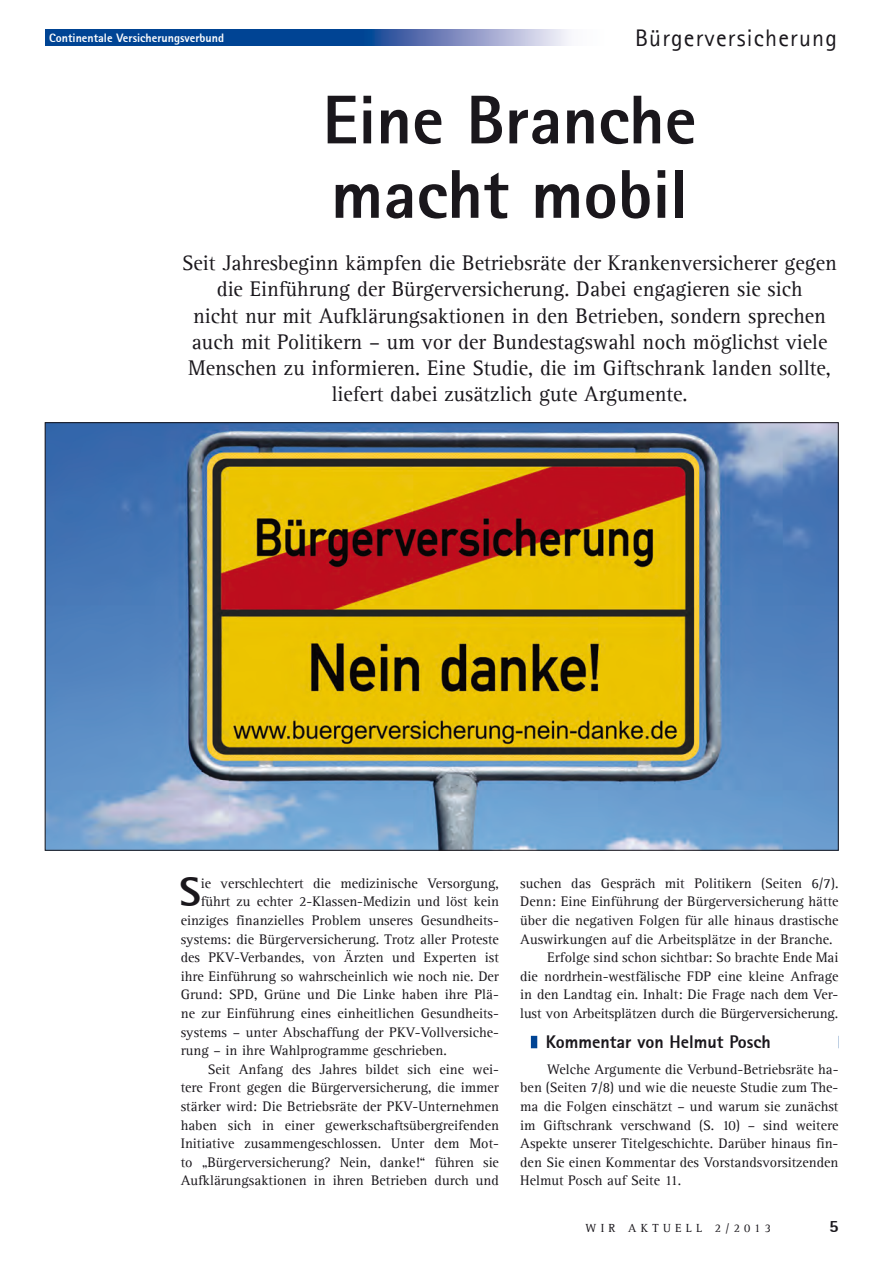
<style>
.page{position:relative;width:894px;height:1264px;background:#fff}
.page>*{position:absolute;margin:0;border:0;box-sizing:border-box;transform-origin:0 0}
.Titel_Schwerpunktthe{font:800 69px "Agfa Rotis Sans Serif";color:#1a171c}
.Fliesstext_mit_Initi{font:800 41.25px "Agfa Rotis Sans Serif";color:#1a171c}
.t1{font:24px "Agfa Rotis Sans Serif";letter-spacing:.05em;color:#1a171c}
.Vorspann_Schwerpunkt{font:21.75px/26.2px "Agfa Rotis Serif";color:#1a171c;text-align:center}
.Zwischentitel_blau{font:800 18px "Agfa Rotis Sans Serif";color:#1a171c}
.t2{font:800 17.1px "Agfa Rotis Sans Serif";color:#1a171c}
.Fliesstext{font:14.25px/18.6px "Agfa Rotis Serif";color:#1a171c;text-align:justify}
.Fliesstext_mit_Initi-2{font:14.25px "Agfa Rotis Serif";color:#1a171c}
.t3{font:800 12px "Agfa Rotis Sans Serif";color:#fff}
.t4{font:12px "Agfa Rotis Serif";letter-spacing:.36em;color:#1a171c}
</style>
<div class="page">
<svg style="left:363px;top:29px;width:205px;height:17px;background:#8595c5"></svg>
<div style="left:45px;top:29px;width:318px;height:17px;background:#004494"></div>
<img style="left:47px;top:424px;width:789px;height:424px">
<p class="t3" style="left:49px;top:30px;width:176px">Continentale Versicherungsverbund</p>
<p class="t1" style="left:635px;top:23px;width:203px">Bürgerversicherung</p>
<p class="Titel_Schwerpunktthe" style="left:322px;top:76px;width:375px">Eine Branche</p>
<p class="Titel_Schwerpunktthe" style="left:331px;top:150px;width:359px">macht mobil</p>
<p class="Vorspann_Schwerpunkt" style="left:182px;top:250px;width:656px">Seit Jahresbeginn kämpfen die Betriebsräte der Krankenversicherer gegen die Einführung der Bürgerversicherung. Dabei engagieren sie sich<br>nicht nur mit Aufklärungsaktionen in den Betrieben, sondern sprechen auch mit Politikern – um vor der Bundestagswahl noch möglichst viele Menschen zu informieren. Eine Studie, die im Giftschrank landen sollte, liefert dabei zusätzlich gute Argumente.</p>
<p class="Fliesstext_mit_Initi" style="left:179px;top:866px;width:23px">S</p>
<p class="Fliesstext_mit_Initi-2" style="left:201px;top:874px;width:300px">ie verschlechtert die medizinische Versorgung,</p>
<p class="Fliesstext_mit_Initi-2" style="left:201px;top:892px;width:300px">führt zu echter 2-Klassen-Medizin und löst kein</p>
<p class="Fliesstext_mit_Initi-2" style="left:181px;top:911px;width:318px">einziges finanzielles Problem unseres Gesundheits-</p>
<p class="Fliesstext_mit_Initi-2" style="left:181px;top:930px;width:320px">systems: die Bürgerversicherung. Trotz aller Proteste</p>
<p class="Fliesstext_mit_Initi-2" style="left:181px;top:948px;width:320px">des PKV-Verbandes, von Ärzten und Experten ist</p>
<p class="Fliesstext_mit_Initi-2" style="left:181px;top:967px;width:320px">ihre Einführung so wahrscheinlich wie noch nie. Der</p>
<p class="Fliesstext_mit_Initi-2" style="left:181px;top:985px;width:320px">Grund: SPD, Grüne und Die Linke haben ihre Plä-</p>
<p class="Fliesstext_mit_Initi-2" style="left:181px;top:1004px;width:318px">ne zur Einführung eines einheitlichen Gesundheits-</p>
<p class="Fliesstext_mit_Initi-2" style="left:181px;top:1023px;width:320px">systems – unter Abschaffung der PKV-Vollversiche-</p>
<p class="Fliesstext_mit_Initi-2" style="left:181px;top:1041px;width:268px">rung – in ihre Wahlprogramme geschrieben.</p>
<p class="Fliesstext" style="left:181px;top:1059px;width:320px;text-indent:27px">Seit Anfang des Jahres bildet sich eine wei&shy;tere Front gegen die Bürgerversicherung, die immer stärker wird: Die Betriebsräte der PKV-Unternehmen haben sich in einer gewerkschaftsübergreifenden Initiative zusammengeschlossen. Unter dem Mot&shy;to „Bürgerversicherung? Nein, danke!“ führen sie Aufklärungsaktionen in ihren Betrieben durch und</p>
<p class="Fliesstext" style="left:520px;top:873px;width:320px">suchen das Gespräch mit Politikern (Seiten 6/7).<br>Denn: Eine Einführung der Bürgerversicherung hätte über die negativen Folgen für alle hinaus drastische Auswirkungen auf die Arbeitsplätze in der Branche.</p>
<p class="Fliesstext" style="left:520px;top:948px;width:320px;text-indent:27px">Erfolge sind schon sichtbar: So brachte Ende Mai die nordrhein-westfälische FDP eine kleine Anfrage in den Landtag ein. Inhalt: Die Frage nach dem Ver&shy;lust von Arbeitsplätzen durch die Bürgerversicherung.</p>
<p class="Zwischentitel_blau" style="left:545px;top:1030px;width:226px">Kommentar von Helmut Posch</p>
<p class="Fliesstext" style="left:520px;top:1059px;width:320px;text-indent:27px">Welche Argumente die Verbund-Betriebsräte ha&shy;ben (Seiten 7/8) und wie die neueste Studie zum The&shy;ma die Folgen einschätzt – und warum sie zunächst im Giftschrank verschwand (S. 10) – sind weitere Aspekte unserer Titelgeschichte. Darüber hinaus fin&shy;den Sie einen Kommentar des Vorstandsvorsitzenden Helmut Posch auf Seite 11.</p>
<p class="t4" style="left:585px;top:1220px;width:187px">WIR AKTUELL 2/2013</p>
<p class="t2" style="left:829px;top:1214px;width:11px">5</p>
</div>
